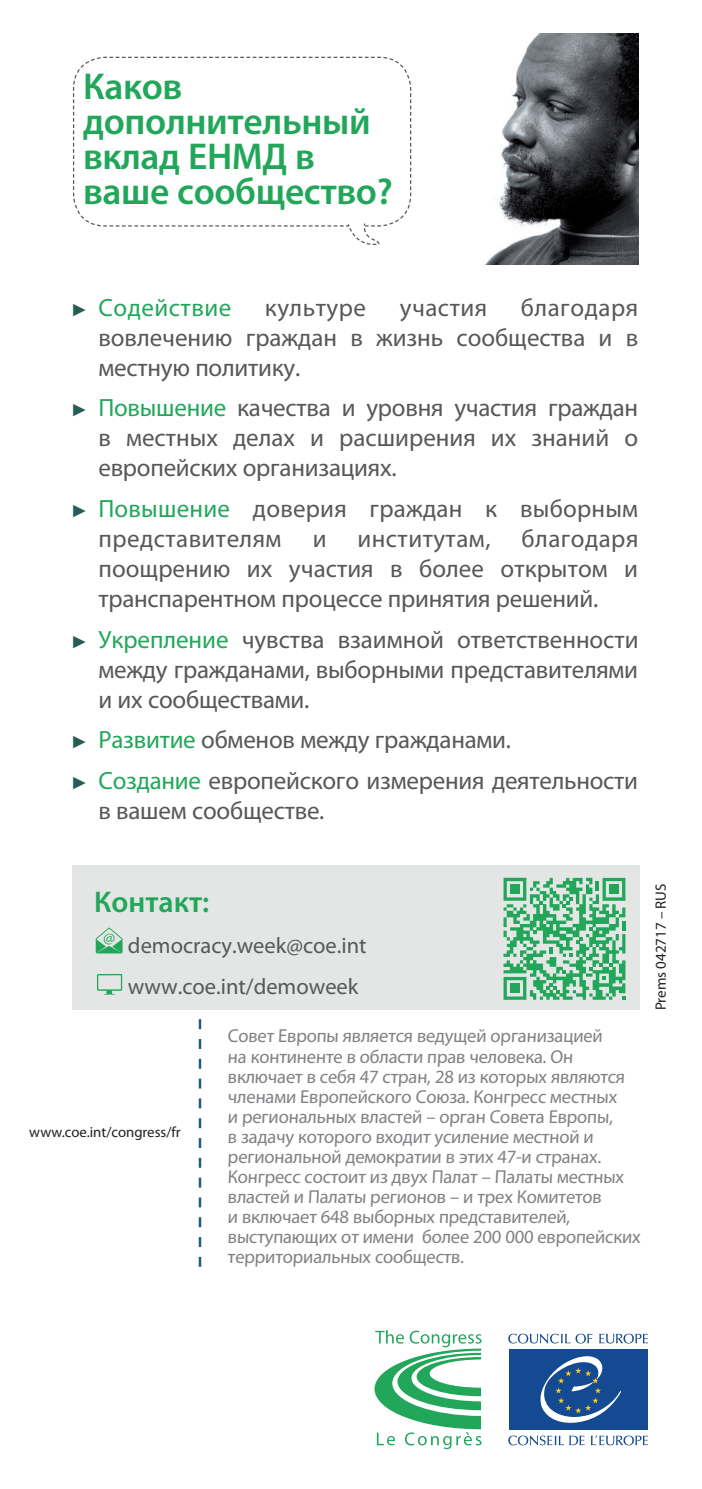
<style>
.page{position:relative;width:702px;height:1489px;background:#fff}
.page>*{position:absolute;margin:0;border:0;box-sizing:border-box;transform-origin:0 0}
.t1{font:600 37.5px/35px "Myriad Pro";letter-spacing:-.01em;color:#22a75a}
.t2{font:600 30px "Myriad Pro";color:#22a75a}
.t3{font:25px/30px "Myriad Pro";letter-spacing:-.01em;color:#57585a;text-align:justify}
.t4{font:25px "Myriad Pro";letter-spacing:.02em;color:#57585a}
.t5{font:25px "Myriad Pro";letter-spacing:.02em;color:#22a75a}
.t6{font:22.5px/41.5px "Myriad Pro";color:#57585a}
.t7{font:18.75px/20px "Myriad Pro";color:#808285}
.t8{font:15px "Myriad Pro";color:#231f20}
.t9{font:14.75px "Myriad Pro";color:#231f20}
.s1{font-family:"Arial";font-size:17.5px;color:#265d57}
.s2{color:#22a75a}
</style>
<div class="page">
<img style="left:485px;top:34px;width:153px;height:230px">
<svg style="left:374px;top:1330px;width:107px;height:118px"></svg>
<svg style="left:599px;top:1333px;width:49px;height:10px"></svg>
<svg style="left:508px;top:1333px;width:84px;height:10px"></svg>
<svg style="left:591px;top:1435px;width:57px;height:10px"></svg>
<svg style="left:508px;top:1435px;width:76px;height:10px"></svg>
<div style="left:509px;top:1348px;width:138px;height:81px;background:#134a91"></div>
<svg style="left:540px;top:1356px;width:81px;height:67px"></svg>
<svg style="left:73px;top:56px;width:339px;height:171px"></svg>
<svg style="left:109px;top:196px;width:303px;height:49px"></svg>
<div style="left:72px;top:865px;width:567px;height:145px;background:#e3e6e4"></div>
<svg style="left:96px;top:927px;width:26px;height:26px"></svg>
<svg style="left:97px;top:973px;width:25px;height:21px"></svg>
<svg style="left:199px;top:1019px;width:2px;height:247px"></svg>
<svg style="left:503px;top:877px;width:122px;height:122px"></svg>
<div style="left:510px;top:983px;width:10px;height:10px;background:#22a75a"></div>
<div style="left:609px;top:884px;width:10px;height:10px;background:#22a75a"></div>
<div style="left:510px;top:884px;width:9px;height:10px;background:#22a75a"></div>
<h1 class="t1" style="left:83px;top:67px;width:311px">Каков дополнительный вклад ЕНМД в ваше сообщество?</h1>
<p class="t3" style="left:98px;top:292px;width:541px;text-indent:422px">благодаря вовлечению граждан в жизнь сообщества и в местную политику.</p>
<p class="t3" style="left:98px;top:392px;width:541px;text-indent:-28px"><span class="s1">►</span> <span class="s2">Повышение</span> качества и уровня участия граждан в местных делах и расширения их знаний о европейских организациях.</p>
<p class="t3" style="left:98px;top:493px;width:541px;text-indent:-28px"><span class="s1">►</span> <span class="s2">Повышение</span> доверия граждан к выборным представителям и институтам, благодаря поощрению их участия в более открытом и транспарентном процессе принятия решений.</p>
<p class="t3" style="left:98px;top:623px;width:541px;text-indent:-28px"><span class="s1">►</span> <span class="s2">Укрепление</span> чувства взаимной ответственности между гражданами, выборными представителями и их сообществами.</p>
<p class="t3" style="left:71px;top:719px;width:568px;line-height:40.8px"><span class="s1">►</span> <span class="s2">Развитие</span> обменов между гражданами.<br><span class="s1">►</span> <span class="s2">Создание</span> европейского измерения деятельности</p>
<p class="t3" style="left:98px;top:795px;width:227px">в вашем сообществе.</p>
<p class="t5" style="left:71px;top:292px;width:162px"><span class="s1">►</span> Содействие</p>
<p class="t4" style="left:265px;top:292px;width:103px">культуре</p>
<p class="t4" style="left:399px;top:292px;width:89px">участия</p>
<p class="t2" style="left:94px;top:882px;width:116px">Контакт:</p>
<p class="t6" style="left:128px;top:923px;width:240px">democracy.week@coe.int www.coe.int/demoweek</p>
<p class="t7" style="left:227px;top:1025px;width:415px">Совет Европы является ведущей организацией<br>на континенте в области прав человека. Он включает в себя 47 стран, 28 из которых являются членами Европейского Союза. Конгресс местных<br>и региональных властей – орган Совета Европы,<br>в задачу которого входит усиление местной и региональной демократии в этих 47-и странах.<br>Конгресс состоит из двух Палат – Палаты местных властей и Палаты регионов – и трех Комитетов<br>и включает 648 выборных представителей, выступающих от имени более 200 000 европейских территориальных сообществ.</p>
<p class="t9" style="left:29px;top:1122px;width:153px">www.coe.int/congress/fr</p>
<p class="t8" style="left:651px;top:1010px;width:128px;rotate:-90deg">Prems 042717 – RUS</p>
</div>
